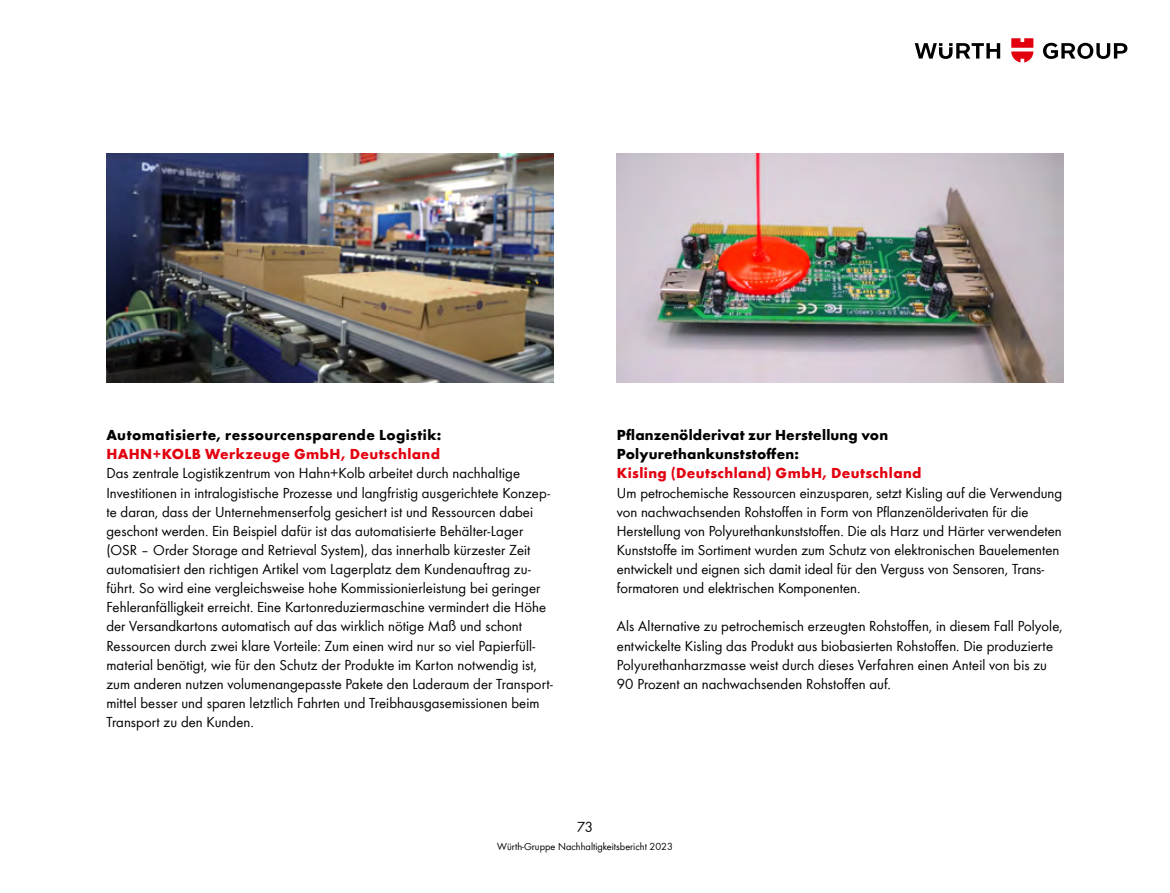
<style>
.page{position:relative;width:1170px;height:893px;background:#fff}
.page>*{position:absolute;margin:0;border:0;box-sizing:border-box;transform-origin:0 0}
.t1{font:15px/19.2px "Wuerth";letter-spacing:.005em;color:#000}
.t2{font:700 15px/19.2px "Wuerth";letter-spacing:.025em;color:#000}
.t3{font:10.5px "Wuerth";color:#000}
.s1{color:#e3000f}
</style>
<div class="page">
<img style="left:617px;top:153px;width:446px;height:230px">
<img style="left:106px;top:153px;width:447px;height:230px">
<svg style="left:914px;top:43px;width:86px;height:16px"></svg>
<svg style="left:1043px;top:43px;width:84px;height:16px"></svg>
<svg style="left:1011px;top:38px;width:22px;height:24px"></svg>
<p class="t2" style="left:106px;top:424px;width:336px">Automatisierte, ressourcensparende Logistik:<br><span class="s1">HAHN+KOLB Werkzeuge GmbH, Deutschland</span></p>
<p class="t1" style="left:106px;top:463px;width:448px">Das zentrale Logistikzentrum von Hahn+Kolb arbeitet durch nachhaltige Investitionen in intralogistische Prozesse und langfristig ausgerichtete Konzep&shy;te daran, dass der Unternehmenserfolg gesichert ist und Ressourcen dabei geschont werden. Ein Beispiel dafür ist das automatisierte Behälter-Lager (OSR – Order Storage and Retrieval System), das innerhalb kürzester Zeit automatisiert den richtigen Artikel vom Lagerplatz dem Kundenauftrag zu&shy;führt. So wird eine vergleichsweise hohe Kommissionierleistung bei geringer Fehleranfälligkeit erreicht. Eine Kartonreduziermaschine vermindert die Höhe der Versandkartons automatisch auf das wirklich nötige Maß und schont Ressourcen durch zwei klare Vorteile: Zum einen wird nur so viel Papierfüll&shy;material benötigt, wie für den Schutz der Produkte im Karton notwendig ist, zum anderen nutzen volumenangepasste Pakete den Laderaum der Transport&shy;mittel besser und sparen letztlich Fahrten und Treibhausgasemissionen beim Transport zu den Kunden.</p>
<p class="t2" style="left:617px;top:424px;width:306px">Pflanzenölderivat zur Herstellung von<br>Polyurethankunststoffen:<br><span class="s1">Kisling (Deutschland) GmbH, Deutschland</span></p>
<p class="t1" style="left:617px;top:482px;width:447px">Um petrochemische Ressourcen einzusparen, setzt Kisling auf die Verwendung von nachwachsenden Rohstoffen in Form von Pflanzenölderivaten für die Herstellung von Polyurethankunststoffen. Die als Harz und Härter verwendeten Kunststoffe im Sortiment wurden zum Schutz von elektronischen Bauelementen entwickelt und eignen sich damit ideal für den Verguss von Sensoren, Trans&shy;formatoren und elektrischen Komponenten.</p>
<p class="t1" style="left:617px;top:616px;width:447px">Als Alternative zu petrochemisch erzeugten Rohstoffen, in diesem Fall Polyole, entwickelte Kisling das Produkt aus biobasierten Rohstoffen. Die produzierte Polyurethanharzmasse weist durch dieses Verfahren einen Anteil von bis zu 90 Prozent an nachwachsenden Rohstoffen auf.</p>
<p class="t1" style="left:576px;top:817px;width:18px">73</p>
<p class="t3" style="left:497px;top:840px;width:177px">Würth-Gruppe Nachhaltigkeitsbericht 2023</p>
</div>
